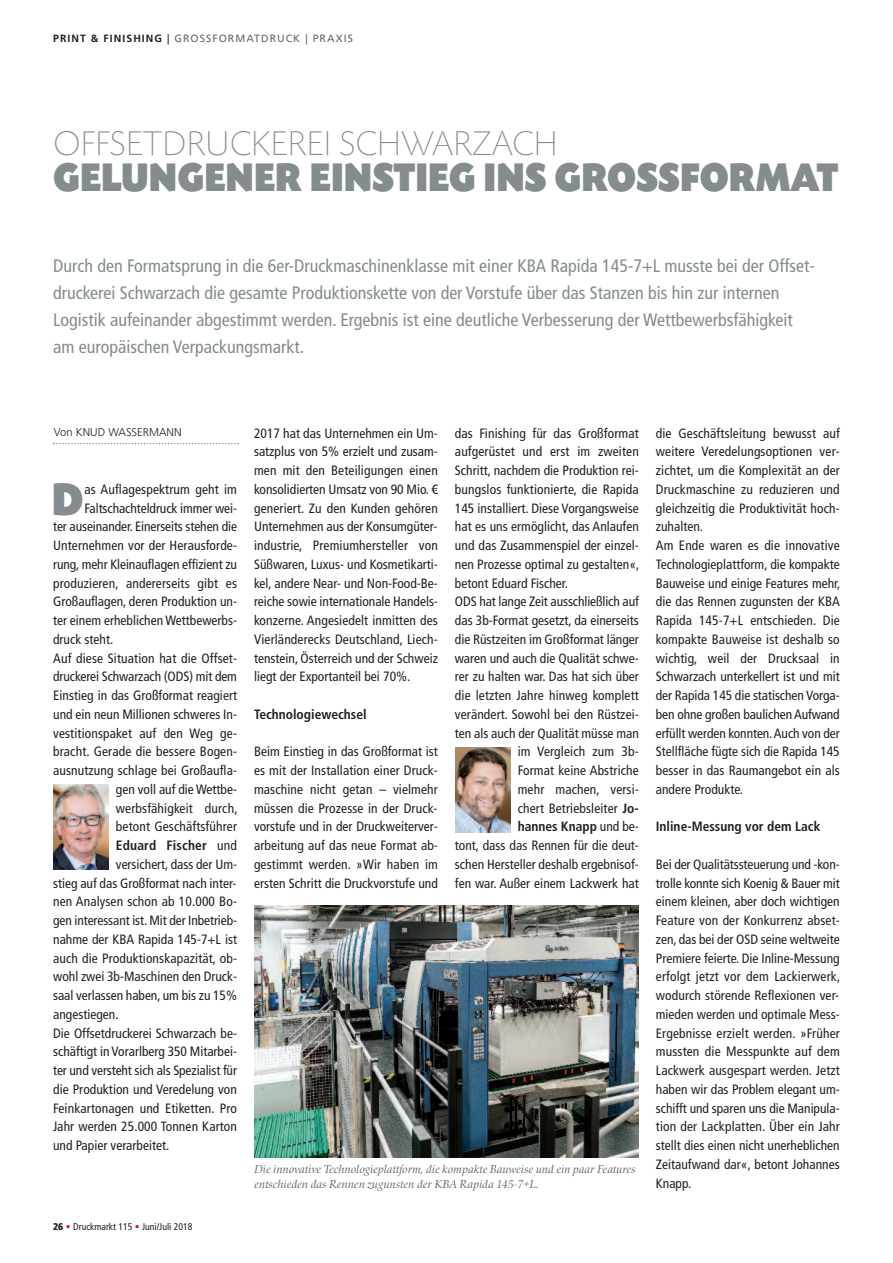
<style>
.page{position:relative;width:893px;height:1263px;background:#fff}
.page>*{position:absolute;margin:0;border:0;box-sizing:border-box;transform-origin:0 0}
.t1{font:48px "Today SB Ultra";color:#838c8e;scale:.9 1}
.t2{font:42px "Today SB Ultra";color:#838c8e;scale:.9 1}
.t3{font:300 expanded 36px "Today SB";letter-spacing:-.01em;color:#838c8e}
.t4{font:condensed 18px/27px "Frutiger LT Std";color:#838c8e}
.t5{font:condensed 13.5px/18.8px "Frutiger LT Std";color:#231f20;text-align:justify}
.t6{font:700 condensed 13.5px "Frutiger LT Std";color:#231f20}
.t7{font:italic 12px/15px "Zapf Renais SB";color:#60696a}
.t8{font:300 11.25px "Frutiger LT Std";color:#231f20}
.t9{font:10.5px "Frutiger LT Std";letter-spacing:.1em;color:#60696a}
.t10{font:condensed 9.75px "Frutiger LT Std";color:#231f20}
.s1{font-weight:700;color:#231f20}
.s2{color:#231f20}
.s3{font-weight:400}
.s4{font-weight:900}
.s5{font-family:"Frutiger";font-weight:700;color:#c61882}
.s6{font-family:"Frutiger";color:#c61882}
.s7{font-weight:700}
</style>
<div class="page">
<svg style="left:53px;top:443px;width:186px;height:1px"></svg>
<img style="left:254px;top:905px;width:385px;height:252px">
<img style="left:53px;top:784px;width:55px;height:85px">
<img style="left:455px;top:748px;width:55px;height:85px">
<p class="t9" style="left:53px;top:34px;width:301px"><span class="s1">PRINT &amp; FINISHING</span> <span class="s2">|</span> GROSSFORMATDRUCK | PRAXIS</p>
<h3 class="t3" style="left:53px;top:122px;width:506px">OFFSETDRUCKEREI SCHWARZACH</h3>
<h2 class="t2" style="left:53px;top:152px;width:874px">GELUNGENER EINSTIEG INS GROSSFORMAT</h2>
<p class="t4" style="left:53px;top:254px;width:763px">Durch den Formatsprung in die 6er-Druckmaschinenklasse mit einer KBA Rapida 145-7+L musste bei der Offset&shy;druckerei Schwarzach die gesamte Produktionskette von der Vorstufe über das Stanzen bis hin zur internen Logistik aufeinander abgestimmt werden. Ergebnis ist eine deutliche Verbesserung der Wettbewerbsfähigkeit am europäischen Verpackungsmarkt.</p>
<p class="t8" style="left:54px;top:427px;width:129px">Von KNUD WASSERMANN</p>
<h1 class="t1" style="left:52px;top:471px;width:37px">D</h1>
<p class="t5" style="left:85px;top:481px;width:154px">as Auflagespektrum geht im</p>
<p class="t5" style="left:85px;top:500px;width:154px">Faltschachteldruck immer wei-</p>
<p class="t5" style="left:53px;top:518px;width:185px">ter auseinander. Einerseits stehen die</p>
<p class="t5" style="left:53px;top:537px;width:185px">Unternehmen vor der Herausforde-</p>
<p class="t5" style="left:53px;top:556px;width:185px">rung, mehr Kleinauflagen effizient zu</p>
<p class="t5" style="left:53px;top:575px;width:185px">produzieren, andererseits gibt es</p>
<p class="t5" style="left:53px;top:593px;width:185px">Großauflagen, deren Produktion un-</p>
<p class="t5" style="left:53px;top:612px;width:185px">ter einem erheblichenWettbewerbs-</p>
<p class="t5" style="left:53px;top:631px;width:62px">druck steht.</p>
<p class="t5" style="left:53px;top:650px;width:185px">Auf diese Situation hat die Offset-</p>
<p class="t5" style="left:53px;top:668px;width:185px">druckerei Schwarzach (ODS) mit dem</p>
<p class="t5" style="left:53px;top:687px;width:185px">Einstieg in das Großformat reagiert</p>
<p class="t5" style="left:53px;top:706px;width:185px">und ein neun Millionen schweres In-</p>
<p class="t5" style="left:53px;top:725px;width:185px">vestitionspaket auf den Weg ge-</p>
<p class="t5" style="left:53px;top:743px;width:185px">bracht. Gerade die bessere Bogen-</p>
<p class="t5" style="left:53px;top:762px;width:185px">ausnutzung schlage bei Großaufla-</p>
<p class="t5" style="left:116px;top:781px;width:123px">gen voll auf die Wettbe-</p>
<p class="t5" style="left:116px;top:800px;width:123px">werbsfähigkeit durch,</p>
<p class="t5" style="left:116px;top:818px;width:123px">betont Geschäftsführer</p>
<p class="t6" style="left:116px;top:840px;width:123px">Eduard Fischer <span class="s3">und</span></p>
<p class="t5" style="left:116px;top:856px;width:123px">versichert, dass der Um-</p>
<p class="t5" style="left:53px;top:875px;width:185px">stieg auf das Großformat nach inter-</p>
<p class="t5" style="left:53px;top:893px;width:185px">nen Analysen schon ab 10.000 Bo-</p>
<p class="t5" style="left:53px;top:912px;width:185px">gen interessant ist. Mit der Inbetrieb-</p>
<p class="t5" style="left:53px;top:931px;width:185px">nahme der KBA Rapida 145-7+L ist</p>
<p class="t5" style="left:53px;top:950px;width:185px">auch die Produktionskapazität, ob-</p>
<p class="t5" style="left:53px;top:968px;width:185px">wohl zwei 3b-Maschinen den Druck-</p>
<p class="t5" style="left:53px;top:987px;width:185px">saal verlassen haben, um bis zu 15%</p>
<p class="t5" style="left:53px;top:1006px;width:67px">angestiegen.</p>
<p class="t5" style="left:53px;top:1025px;width:185px">Die Offsetdruckerei Schwarzach be-</p>
<p class="t5" style="left:53px;top:1043px;width:185px">schäftigt in Vorarlberg 350 Mitarbei-</p>
<p class="t5" style="left:53px;top:1062px;width:185px">ter und versteht sich als Spezialist für</p>
<p class="t5" style="left:53px;top:1081px;width:185px">die Produktion und Veredelung von</p>
<p class="t5" style="left:53px;top:1100px;width:185px">Feinkartonagen und Etiketten. Pro</p>
<p class="t5" style="left:53px;top:1118px;width:185px">Jahr werden 25.000 Tonnen Karton</p>
<p class="t5" style="left:53px;top:1137px;width:118px">und Papier verarbeitet.</p>
<p class="t10" style="left:53px;top:1222px;width:141px"><span class="s4">26</span> <span class="s5">•</span> Druckmarkt 115 <span class="s6">•</span> Juni/Juli 2018</p>
<p class="t5" style="left:254px;top:424px;width:185px">2017 hat das Unternehmen ein Um&shy;satzplus von 5% erzielt und zusam&shy;men mit den Beteiligungen einen konsolidierten Umsatz von 90 Mio. € generiert. Zu den Kunden gehören Unternehmen aus der Konsumgüter&shy;industrie, Premiumhersteller von Süßwaren, Luxus- und Kosmetikarti&shy;kel, andere Near- und Non-Food-Be&shy;reiche sowie internationale Handels&shy;konzerne. Angesiedelt inmitten des Vierländerecks Deutschland, Liech&shy;tenstein, Österreich und der Schweiz liegt der Exportanteil bei 70%.</p>
<p class="t6" style="left:254px;top:709px;width:114px">Technologiewechsel</p>
<p class="t5" style="left:254px;top:743px;width:185px">Beim Einstieg in das Großformat ist es mit der Installation einer Druck&shy;maschine nicht getan – vielmehr müssen die Prozesse in der Druck&shy;vorstufe und in der Druckweiterver&shy;arbeitung auf das neue Format ab&shy;gestimmt werden. »Wir haben im ersten Schritt die Druckvorstufe und</p>
<p class="t5" style="left:455px;top:424px;width:185px">das Finishing für das Großformat</p>
<p class="t5" style="left:455px;top:443px;width:185px">aufgerüstet und erst im zweiten</p>
<p class="t5" style="left:455px;top:462px;width:185px">Schritt, nachdem die Produktion rei-</p>
<p class="t5" style="left:455px;top:481px;width:185px">bungslos funktionierte, die Rapida</p>
<p class="t5" style="left:455px;top:499px;width:185px">145 installiert. Diese Vorgangsweise</p>
<p class="t5" style="left:455px;top:518px;width:185px">hat es uns ermöglicht, das Anlaufen</p>
<p class="t5" style="left:455px;top:537px;width:185px">und das Zusammenspiel der einzel-</p>
<p class="t5" style="left:455px;top:556px;width:186px">nen Prozesse optimal zu gestalten«,</p>
<p class="t5" style="left:455px;top:574px;width:114px">betont Eduard Fischer.</p>
<p class="t5" style="left:455px;top:593px;width:185px">ODS hat lange Zeit ausschließlich auf</p>
<p class="t5" style="left:455px;top:612px;width:185px">das 3b-Format gesetzt, da einerseits</p>
<p class="t5" style="left:455px;top:631px;width:185px">die Rüstzeiten im Großformat länger</p>
<p class="t5" style="left:455px;top:649px;width:185px">waren und auch die Qualität schwe-</p>
<p class="t5" style="left:455px;top:668px;width:185px">rer zu halten war. Das hat sich über</p>
<p class="t5" style="left:455px;top:687px;width:185px">die letzten Jahre hinweg komplett</p>
<p class="t5" style="left:455px;top:706px;width:185px">verändert. Sowohl bei den Rüstzei-</p>
<p class="t5" style="left:455px;top:724px;width:185px">ten als auch der Qualität müsse man</p>
<p class="t5" style="left:518px;top:743px;width:123px">im Vergleich zum 3b-</p>
<p class="t5" style="left:518px;top:762px;width:123px">Format keine Abstriche</p>
<p class="t5" style="left:518px;top:781px;width:123px">mehr machen, versi-</p>
<p class="t5" style="left:518px;top:799px;width:123px">chert Betriebsleiter <span class="s7">Jo-</span></p>
<p class="t6" style="left:518px;top:821px;width:123px">hannes Knapp <span class="s3">und be-</span></p>
<p class="t5" style="left:455px;top:837px;width:185px">tont, dass das Rennen für die deut-</p>
<p class="t5" style="left:455px;top:856px;width:185px">schen Hersteller deshalb ergebnisof-</p>
<p class="t5" style="left:455px;top:874px;width:185px">fen war. Außer einem Lackwerk hat</p>
<p class="t7" style="left:254px;top:1161px;width:383px">Die innovative Technologieplattform, die kompakte Bauweise und ein paar Features entschieden das Rennen zugunsten der KBA Rapida 145-7+L.</p>
<p class="t5" style="left:656px;top:424px;width:186px;text-align:left">die Geschäftsleitung bewusst auf weitere Veredelungsoptionen ver&shy;zichtet, um die Komplexität an der<br>Druckmaschine zu reduzieren und gleichzeitig die Produktivität hoch&shy;zuhalten.<br>Am Ende waren es die innovative<br>Technologieplattform, die kompakte<br>Bauweise und einige Features mehr, die das Rennen zugunsten der KBA<br>Rapida 145-7+L entschieden. Die kompakte Bauweise ist deshalb so wichtig, weil der Drucksaal in<br>Schwarzach unterkellert ist und mit der Rapida 145 die statischen Vorga&shy;ben ohne großen baulichenAufwand erfüllt werden konnten.Auch von der<br>Stellfläche fügte sich die Rapida 145 besser in das Raumangebot ein als andere Produkte.</p>
<p class="t6" style="left:656px;top:821px;width:166px">Inline-Messung vor dem Lack</p>
<p class="t5" style="left:656px;top:856px;width:186px">Bei der Qualitätssteuerung und -kon&shy;trolle konnte sich Koenig &amp; Bauer mit einem kleinen, aber doch wichtigen Feature von der Konkurrenz abset&shy;zen, das bei der OSD seine weltweite Premiere feierte. Die Inline-Messung erfolgt jetzt vor dem Lackierwerk, wodurch störende Reflexionen ver&shy;mieden werden und optimale Mess-Ergebnisse erzielt werden. »Früher mussten die Messpunkte auf dem Lackwerk ausgespart werden. Jetzt haben wir das Problem elegant um&shy;schifft und sparen uns die Manipula&shy;tion der Lackplatten. Über ein Jahr stellt dies einen nicht unerheblichen Zeitaufwand dar«, betont Johannes Knapp.</p>
</div>
